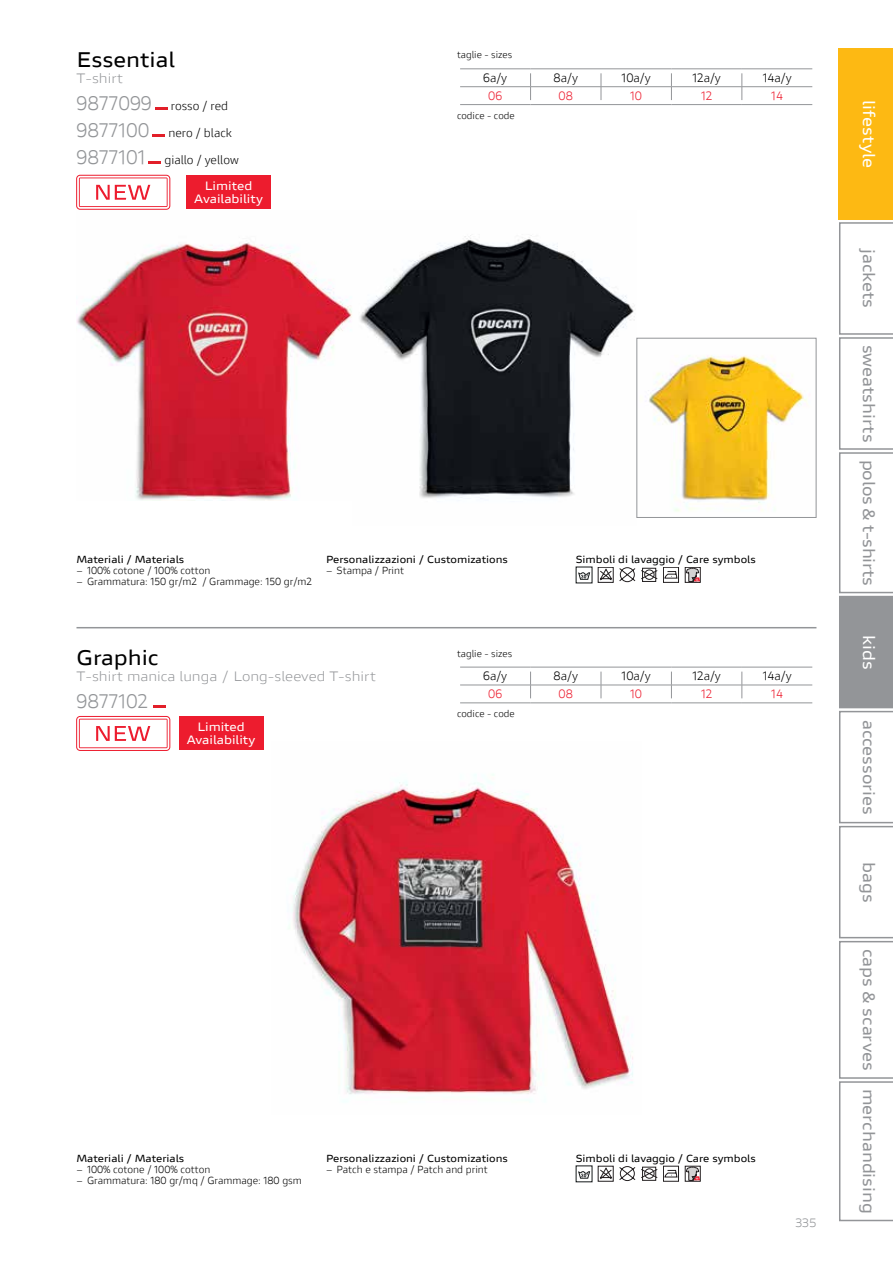
<style>
.page{position:relative;width:893px;height:1263px;background:#fff}
.page>*{position:absolute;margin:0;border:0;box-sizing:border-box;transform-origin:0 0}
.t1{font:700 21px "Ducati Style Ext";color:#000}
.t2{font:19.5px "Ducati Style";color:#939598}
.t3{font:700 16.5px "Ducati Style Ext";color:#939598}
.t4{font:700 16.5px "Ducati Style Ext";color:#fff}
.t5{font:13.5px "Ducati Style Ext";color:#939598}
.t6{font:12px "Ducati Style";color:#000}
.t7{font:700 12px/13.5px "Ducati Style Ext";color:#fff;text-align:center}
.t8{font:12px "Ducati Style";color:#ed1c2e}
.t9{font:12px "Ducati Style Ext";color:#939598}
.t10{font:700 10.2px "Ducati Style Ext";color:#000}
.t11{font:10.2px "Ducati Style";color:#000}
.t12{font:9.75px "Ducati Style";color:#000}
</style>
<div class="page">
<div style="left:839px;top:49px;width:54px;height:171px;background:#fdb913"></div>
<svg style="left:839px;top:222px;width:54px;height:999px"></svg>
<img style="left:288px;top:774px;width:345px;height:328px">
<img style="left:360px;top:235px;width:275px;height:264px">
<svg style="left:155px;top:108px;width:13px;height:2px"></svg>
<svg style="left:153px;top:135px;width:12px;height:2px"></svg>
<svg style="left:149px;top:162px;width:12px;height:2px"></svg>
<hr style="left:460px;top:69px;width:71px;height:1px;background:#939598">
<hr style="left:531px;top:69px;width:70px;height:1px;background:#939598">
<hr style="left:601px;top:69px;width:70px;height:1px;background:#939598">
<hr style="left:671px;top:69px;width:71px;height:1px;background:#939598">
<hr style="left:742px;top:69px;width:70px;height:1px;background:#939598">
<hr style="left:460px;top:86px;width:71px;height:1px;background:#939598">
<hr style="left:531px;top:86px;width:70px;height:1px;background:#939598">
<hr style="left:601px;top:86px;width:70px;height:1px;background:#939598">
<hr style="left:671px;top:86px;width:71px;height:1px;background:#939598">
<hr style="left:742px;top:86px;width:70px;height:1px;background:#939598">
<hr style="left:460px;top:104px;width:71px;height:1px;background:#939598">
<hr style="left:531px;top:104px;width:70px;height:1px;background:#939598">
<hr style="left:601px;top:104px;width:70px;height:1px;background:#939598">
<hr style="left:671px;top:104px;width:71px;height:1px;background:#939598">
<hr style="left:742px;top:104px;width:70px;height:1px;background:#939598">
<svg style="left:530px;top:73px;width:1px;height:27px"></svg>
<svg style="left:601px;top:73px;width:1px;height:27px"></svg>
<svg style="left:671px;top:73px;width:1px;height:27px"></svg>
<svg style="left:742px;top:73px;width:1px;height:27px"></svg>
<svg style="left:578px;top:572px;width:12px;height:8px"></svg>
<div style="left:598px;top:567px;width:15px;height:16px;border:1px solid #231f20"></div>
<svg style="left:599px;top:568px;width:13px;height:13px"></svg>
<svg style="left:619px;top:567px;width:39px;height:15px"></svg>
<div style="left:644px;top:570px;width:10px;height:10px;border:1px solid #231f20;border-radius:50%"></div>
<div style="left:663px;top:567px;width:16px;height:16px;border:1px solid #231f20"></div>
<svg style="left:665px;top:571px;width:12px;height:7px"></svg>
<div style="left:685px;top:567px;width:15px;height:16px;border:1px solid #231f20"></div>
<svg style="left:686px;top:568px;width:14px;height:14px"></svg>
<hr style="left:76px;top:627px;width:740px;height:1px;background:#939598">
<svg style="left:153px;top:706px;width:13px;height:2px"></svg>
<hr style="left:460px;top:667px;width:71px;height:1px;background:#939598">
<hr style="left:531px;top:667px;width:70px;height:1px;background:#939598">
<hr style="left:601px;top:667px;width:70px;height:1px;background:#939598">
<hr style="left:671px;top:667px;width:71px;height:1px;background:#939598">
<hr style="left:742px;top:667px;width:70px;height:1px;background:#939598">
<hr style="left:460px;top:685px;width:71px;height:1px;background:#939598">
<hr style="left:531px;top:685px;width:70px;height:1px;background:#939598">
<hr style="left:601px;top:685px;width:70px;height:1px;background:#939598">
<hr style="left:671px;top:685px;width:71px;height:1px;background:#939598">
<hr style="left:742px;top:685px;width:70px;height:1px;background:#939598">
<hr style="left:460px;top:703px;width:71px;height:1px;background:#939598">
<hr style="left:531px;top:703px;width:70px;height:1px;background:#939598">
<hr style="left:601px;top:703px;width:70px;height:1px;background:#939598">
<hr style="left:671px;top:703px;width:71px;height:1px;background:#939598">
<hr style="left:742px;top:703px;width:70px;height:1px;background:#939598">
<svg style="left:530px;top:672px;width:1px;height:26px"></svg>
<svg style="left:601px;top:672px;width:1px;height:26px"></svg>
<svg style="left:671px;top:672px;width:1px;height:26px"></svg>
<svg style="left:742px;top:672px;width:1px;height:26px"></svg>
<svg style="left:578px;top:1171px;width:12px;height:8px"></svg>
<svg style="left:600px;top:1167px;width:12px;height:13px"></svg>
<svg style="left:619px;top:1166px;width:39px;height:15px"></svg>
<div style="left:644px;top:1168px;width:10px;height:10px;border:1px solid #231f20;border-radius:50%"></div>
<div style="left:663px;top:1166px;width:16px;height:15px;border:1px solid #231f20"></div>
<svg style="left:665px;top:1170px;width:12px;height:7px"></svg>
<div style="left:685px;top:1166px;width:15px;height:15px;border:1px solid #231f20"></div>
<svg style="left:686px;top:1167px;width:14px;height:14px"></svg>
<div style="left:179px;top:716px;width:84px;height:34px;background:#ed1c2e"></div>
<div style="left:186px;top:175px;width:85px;height:34px;background:#ed1c2e"></div>
<div style="left:76px;top:175px;width:94px;height:34px;border:1px solid #ed1c2e;border-radius:4px"></div>
<svg style="left:79px;top:177px;width:89px;height:30px"></svg>
<svg style="left:77px;top:716px;width:93px;height:34px"></svg>
<div style="left:76px;top:716px;width:94px;height:35px;border:1px solid #ed1c2e;border-radius:4px"></div>
<svg style="left:79px;top:719px;width:89px;height:29px"></svg>
<img style="left:649px;top:355px;width:158px;height:157px">
<div style="left:636px;top:338px;width:180px;height:180px;border:1px solid #939598"></div>
<img style="left:76px;top:242px;width:276px;height:259px">
<h1 class="t1" style="left:76px;top:45px;width:100px">Essential</h1>
<h3 class="t5" style="left:76px;top:70px;width:48px">T-shirt</h3>
<h2 class="t2" style="left:76px;top:91px;width:77px">9877099</h2>
<p class="t6" style="left:171px;top:98px;width:59px">rosso / red</p>
<h2 class="t2" style="left:76px;top:118px;width:74px">9877100</h2>
<p class="t6" style="left:168px;top:125px;width:65px">nero / black</p>
<h2 class="t2" style="left:76px;top:145px;width:70px">9877101</h2>
<p class="t6" style="left:164px;top:152px;width:76px">giallo / yellow</p>
<p class="t7" style="left:194px;top:178px;width:70px">Limited<br>Availability</p>
<p class="t12" style="left:457px;top:49px;width:57px">taglie - sizes</p>
<p class="t6" style="left:483px;top:71px;width:25px">6a/y</p>
<p class="t6" style="left:554px;top:71px;width:26px">8a/y</p>
<p class="t6" style="left:622px;top:71px;width:31px">10a/y</p>
<p class="t6" style="left:692px;top:71px;width:30px">12a/y</p>
<p class="t6" style="left:763px;top:71px;width:31px">14a/y</p>
<p class="t8" style="left:488px;top:88px;width:15px">06</p>
<p class="t8" style="left:559px;top:88px;width:16px">08</p>
<p class="t8" style="left:630px;top:88px;width:13px">10</p>
<p class="t8" style="left:701px;top:88px;width:13px">12</p>
<p class="t8" style="left:771px;top:88px;width:13px">14</p>
<p class="t12" style="left:457px;top:109px;width:59px">codice - code</p>
<p class="t10" style="left:76px;top:553px;width:109px">Materiali / Materials</p>
<p class="t11" style="left:76px;top:564px;width:135px">– 100% cotone / 100% cotton</p>
<p class="t11" style="left:76px;top:575px;width:237px">– Grammatura: 150 gr/m2 / Grammage: 150 gr/m2</p>
<p class="t10" style="left:326px;top:553px;width:183px">Personalizzazioni / Customizations</p>
<p class="t11" style="left:326px;top:564px;width:79px">– Stampa / Print</p>
<p class="t10" style="left:576px;top:553px;width:181px">Simboli di lavaggio / Care symbols</p>
<h1 class="t1" style="left:76px;top:644px;width:84px">Graphic</h1>
<h3 class="t5" style="left:76px;top:668px;width:301px">T-shirt manica lunga / Long-sleeved T-shirt</h3>
<h2 class="t2" style="left:76px;top:689px;width:73px">9877102</h2>
<p class="t7" style="left:187px;top:720px;width:70px">Limited<br>Availability</p>
<p class="t12" style="left:457px;top:647px;width:57px">taglie - sizes</p>
<p class="t6" style="left:483px;top:669px;width:25px">6a/y</p>
<p class="t6" style="left:554px;top:669px;width:26px">8a/y</p>
<p class="t6" style="left:622px;top:669px;width:31px">10a/y</p>
<p class="t6" style="left:692px;top:669px;width:30px">12a/y</p>
<p class="t6" style="left:763px;top:669px;width:31px">14a/y</p>
<p class="t8" style="left:488px;top:687px;width:15px">06</p>
<p class="t8" style="left:559px;top:687px;width:16px">08</p>
<p class="t8" style="left:630px;top:687px;width:13px">10</p>
<p class="t8" style="left:701px;top:687px;width:13px">12</p>
<p class="t8" style="left:771px;top:687px;width:13px">14</p>
<p class="t12" style="left:457px;top:708px;width:59px">codice - code</p>
<p class="t10" style="left:76px;top:1151px;width:109px">Materiali / Materials</p>
<p class="t11" style="left:76px;top:1163px;width:135px">– 100% cotone / 100% cotton</p>
<p class="t11" style="left:76px;top:1174px;width:227px">– Grammatura: 180 gr/mq / Grammage: 180 gsm</p>
<p class="t10" style="left:326px;top:1151px;width:183px">Personalizzazioni / Customizations</p>
<p class="t11" style="left:326px;top:1163px;width:163px">– Patch e stampa / Patch and print</p>
<p class="t10" style="left:576px;top:1151px;width:181px">Simboli di lavaggio / Care symbols</p>
<p class="t9" style="left:795px;top:1215px;width:23px">335</p>
<h3 class="t4" style="left:880px;top:100px;width:70px;rotate:90deg">lifestyle</h3>
<h3 class="t3" style="left:880px;top:249px;width:60px;rotate:90deg">jackets</h3>
<h3 class="t3" style="left:880px;top:345px;width:243px;rotate:90deg">sweatshirts polos &amp; t-shirts</h3>
<h3 class="t4" style="left:880px;top:635px;width:36px;rotate:90deg">kids</h3>
<h3 class="t3" style="left:880px;top:720px;width:96px;rotate:90deg">accessories</h3>
<h3 class="t3" style="left:880px;top:862px;width:42px;rotate:90deg">bags</h3>
<h3 class="t3" style="left:880px;top:949px;width:266px;rotate:90deg">caps &amp; scarves merchandising</h3>
</div>
